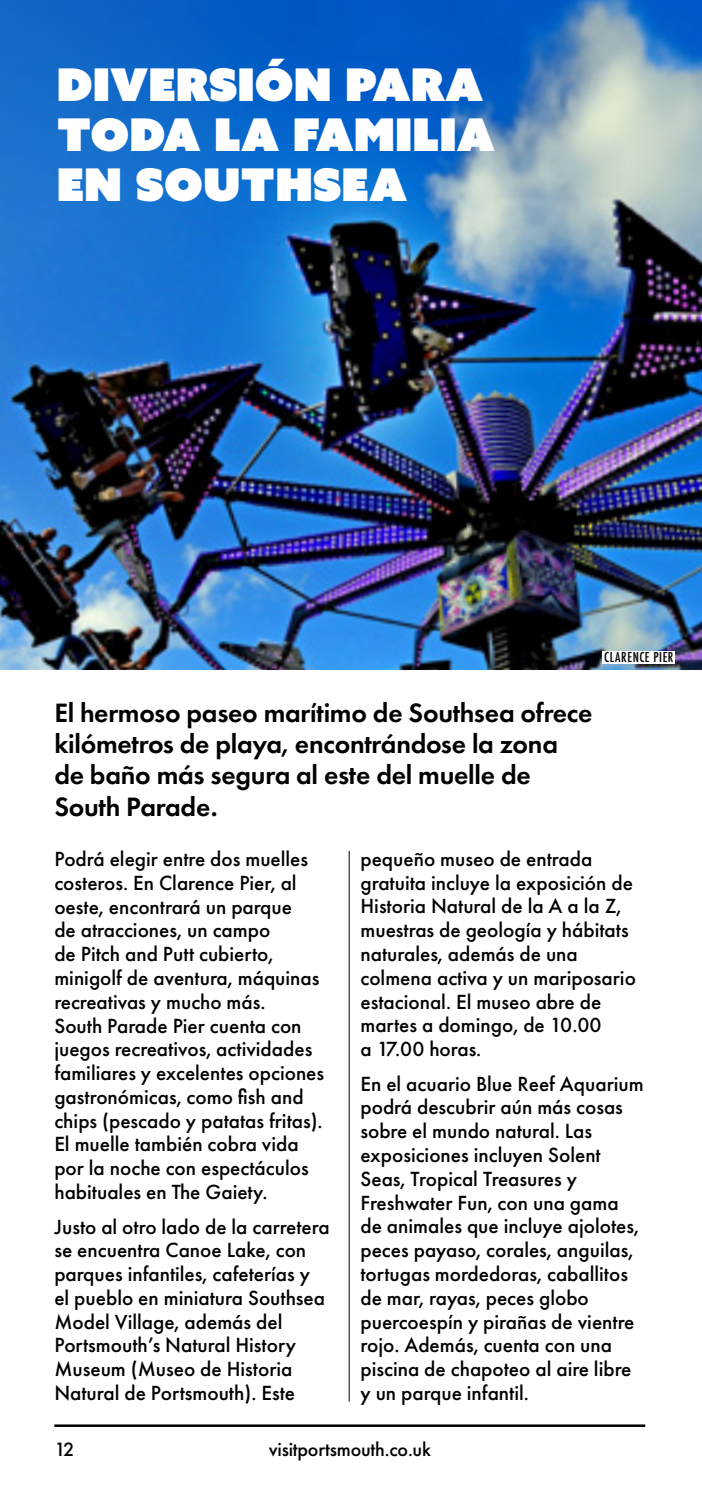
<style>
.page{position:relative;width:702px;height:1489px;background:#fff}
.page>*{position:absolute;margin:0;border:0;box-sizing:border-box;transform-origin:0 0}
.t1{font:45px/50px "Azo Sans Uber";color:#fff}
.t2{font:600 27.5px/31.2px "Futura PT";letter-spacing:-.01em;color:#000}
.t3{font:500 21.25px/23.8px "Futura PT";color:#000}
.t4{font:500 20px "Futura PT";letter-spacing:-.01em;color:#000}
.t5{font:500 15px "Futura PT Cond";letter-spacing:.035em;color:#000}
</style>
<div class="page">
<img style="left:0;top:0;width:702px;height:669px">
<hr style="left:349px;top:850px;width:1px;height:551px;background:#000">
<div style="left:602px;top:651px;width:73px;height:12px;background:#fff"></div>
<hr style="left:54px;top:1424px;width:591px;height:2px;background:#000">
<h2 class="t1" style="left:57px;top:59px;width:440px">DIVERSIÓN PARA<br>TODA LA FAMILIA<br>EN SOUTHSEA</h2>
<p class="t5" style="left:604px;top:648px;width:71px">CLARENCE PIER</p>
<p class="t2" style="left:54px;top:696px;width:539px">El hermoso paseo marítimo de Southsea ofrece kilómetros de playa, encontrándose la zona de baño más segura al este del muelle de South Parade.</p>
<p class="t3" style="left:54px;top:847px;width:271px">Podrá elegir entre dos muelles costeros. En Clarence Pier, al oeste, encontrará un parque<br>de atracciones, un campo<br>de Pitch and Putt cubierto, minigolf de aventura, máquinas recreativas y mucho más.<br>South Parade Pier cuenta con juegos recreativos, actividades familiares y excelentes opciones gastronómicas, como fish and chips (pescado y patatas fritas).<br>El muelle también cobra vida por la noche con espectáculos habituales en The Gaiety.</p>
<p class="t3" style="left:54px;top:1214px;width:277px">Justo al otro lado de la carretera se encuentra Canoe Lake, con parques infantiles, cafeterías y el pueblo en miniatura Southsea<br>Model Village, además del<br>Portsmouth’s Natural History<br>Museum (Museo de Historia<br>Natural de Portsmouth). Este</p>
<p class="t3" style="left:360px;top:846px;width:277px">pequeño museo de entrada gratuita incluye la exposición de<br>Historia Natural de la A a la Z, muestras de geología y hábitats naturales, además de una colmena activa y un mariposario estacional. El museo abre de martes a domingo, de 10.00<br>a 17.00 horas.</p>
<p class="t3" style="left:360px;top:1071px;width:285px">En el acuario Blue Reef Aquarium podrá descubrir aún más cosas sobre el mundo natural. Las exposiciones incluyen Solent<br>Seas, Tropical Treasures y<br>Freshwater Fun, con una gama de animales que incluye ajolotes, peces payaso, corales, anguilas, tortugas mordedoras, caballitos de mar, rayas, peces globo puercoespín y pirañas de vientre rojo. Además, cuenta con una piscina de chapoteo al aire libre y un parque infantil.</p>
<p class="t4" style="left:54px;top:1437px;width:22px">12</p>
<p class="t4" style="left:269px;top:1437px;width:164px">visitportsmouth.co.uk</p>
</div>
